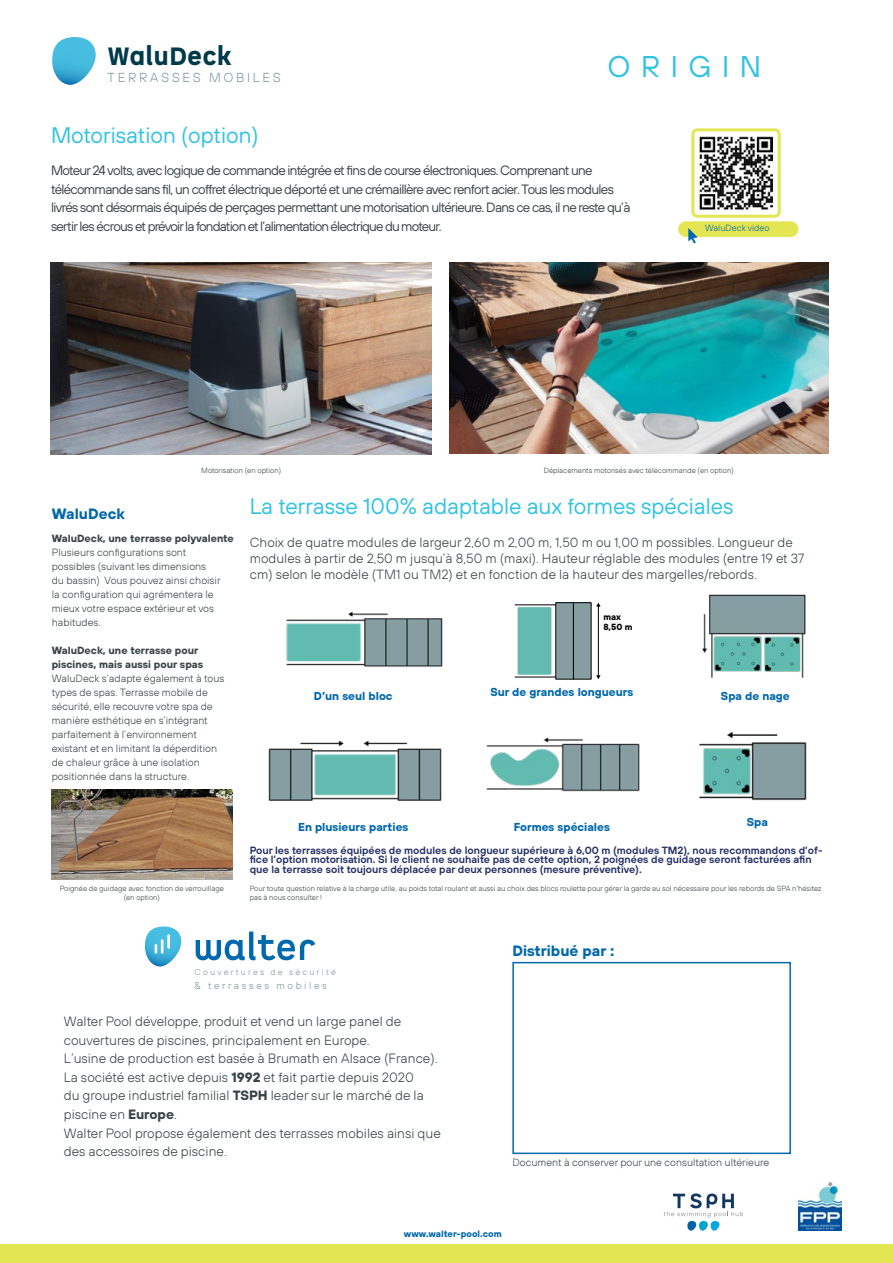
<style>
.page{position:relative;width:893px;height:1263px;background:#fff}
.page>*{position:absolute;margin:0;border:0;box-sizing:border-box;transform-origin:0 0}
.t1{font:30px "TT Hoves";letter-spacing:.35em;color:#32c3e2}
.t2{font:900 24.6px "Spock Pro";color:#003b4a}
.t3{font:22.5px "TT Hoves";color:#32c3e2}
.t4{font:700 15px "TT Hoves";color:#0068ac}
.t5{font:13.5px/18.6px "TT Hoves";letter-spacing:-.05em;color:#394445}
.t6{font:300 13.5px/18.6px "TT Hoves";color:#394445}
.t7{font:300 13.35px/16px "TT Hoves";color:#394445}
.t8{font:300 13.05px "TT Hoves";letter-spacing:.2em;color:#7b989c}
.t9{font:700 11.55px "TT Hoves";color:#0068ac}
.t10{font:300 10.5px/14px "TT Hoves";color:#394445}
.t11{font:600 10.5px/9.3px "TT Hoves";color:#243065}
.t12{font:700 10.5px/14px "TT Hoves";color:#394445}
.t13{font:300 9.9px "TT Hoves";letter-spacing:.26em;color:#7b989c}
.t14{font:700 9.3px "TT Hoves";color:#0068ac}
.t15{font:300 9px/10.8px "TT Hoves";letter-spacing:.2em;color:#839ca1}
.t16{font:300 9px "TT Hoves";color:#0068ac}
.t17{font:700 9px/10.8px "TT Hoves";color:#000}
.t18{font:300 8.55px "TT Hoves";letter-spacing:.26em;color:#7b989c}
.t19{font:300 7.5px/9.3px "TT Hoves";color:#394445;text-align:center}
.s1{font-weight:700}
</style>
<div class="page">
<svg style="left:664px;top:1193px;width:79px;height:38px"></svg>
<img style="left:799px;top:1182px;width:43px;height:48px">
<svg style="left:512px;top:961px;width:279px;height:194px"></svg>
<div style="left:0;top:1244px;width:893px;height:19px;background:#e3e652"></div>
<svg style="left:196px;top:931px;width:119px;height:29px"></svg>
<svg style="left:145px;top:926px;width:36px;height:40px"></svg>
<img style="left:449px;top:262px;width:380px;height:192px">
<img style="left:51px;top:263px;width:381px;height:191px">
<img style="left:700px;top:137px;width:72px;height:72px">
<div style="left:691px;top:128px;width:90px;height:90px;border:3px solid #e3e652;border-radius:4px"></div>
<div style="left:678px;top:221px;width:120px;height:16px;background:#e3e652;border-radius:8px"></div>
<svg style="left:688px;top:228px;width:10px;height:16px"></svg>
<img style="left:286px;top:611px;width:157px;height:56px">
<img style="left:268px;top:741px;width:174px;height:60px">
<div style="left:518px;top:607px;width:33px;height:68px;background:#62bab0"></div>
<hr style="left:515px;top:604px;width:76px;height:1px;background:#000">
<hr style="left:515px;top:677px;width:76px;height:1px;background:#000">
<div style="left:556px;top:603px;width:17px;height:76px;background:#869ea2"></div>
<div style="left:573px;top:603px;width:18px;height:76px;background:#869ea2"></div>
<div style="left:573px;top:602px;width:19px;height:78px;border:1px solid #000"></div>
<hr style="left:598px;top:606px;width:1px;height:70px;background:#000">
<svg style="left:596px;top:675px;width:5px;height:4px"></svg>
<img style="left:486px;top:737px;width:154px;height:55px">
<svg style="left:52px;top:37px;width:44px;height:48px"></svg>
<img style="left:702px;top:594px;width:104px;height:84px">
<img style="left:699px;top:731px;width:108px;height:70px">
<img style="left:51px;top:790px;width:182px;height:89px">
<h2 class="t2" style="left:107px;top:40px;width:126px">WaluDeck</h2>
<p class="t8" style="left:107px;top:69px;width:175px">TERRASSES MOBILES</p>
<h1 class="t1" style="left:608px;top:48px;width:155px">ORIGIN</h1>
<h3 class="t3" style="left:51px;top:121px;width:209px">Motorisation (option)</h3>
<p class="t5" style="left:51px;top:161px;width:581px">Moteur 24 volts, avec logique de commande intégrée et fins de course électroniques. Comprenant une télécommande sans fil, un coffret électrique déporté et une crémaillère avec renfort acier. Tous les modules livrés sont désormais équipés de perçages permettant une motorisation ultérieure. Dans ce cas, il ne reste qu’à sertir les écrous et prévoir la fondation et l’alimentation électrique du moteur.</p>
<p class="t16" style="left:705px;top:222px;width:66px">WaluDeck video</p>
<p class="t19" style="left:201px;top:465px;width:81px">Motorisation (en option)</p>
<p class="t19" style="left:544px;top:465px;width:192px">Déplacements motorisés avec télécommande (en option)</p>
<h3 class="t4" style="left:52px;top:503px;width:74px">WaluDeck</h3>
<p class="t12" style="left:52px;top:531px;width:183px">WaluDeck, une terrasse polyvalente</p>
<p class="t10" style="left:52px;top:545px;width:170px">Plusieurs configurations sont possibles (suivant les dimensions du bassin) Vous pouvez ainsi choisir la configuration qui agrémentera le mieux votre espace extérieur et vos habitudes.</p>
<p class="t12" style="left:52px;top:643px;width:153px">WaluDeck, une terrasse pour piscines, mais aussi pour spas</p>
<p class="t10" style="left:52px;top:671px;width:174px">WaluDeck s’adapte également à tous types de spas. Terrasse mobile de sécurité, elle recouvre votre spa de manière esthétique en s’intégrant parfaitement à l’environnement existant et en limitant la déperdition de chaleur grâce à une isolation positionnée dans la structure.</p>
<p class="t19" style="left:60px;top:884px;width:166px">Poignée de guidage avec fonction de verrouillage (en option)</p>
<h3 class="t3" style="left:250px;top:492px;width:485px">La terrasse 100% adaptable aux formes spéciales</h3>
<p class="t7" style="left:250px;top:534px;width:556px">Choix de quatre modules de largeur 2,60 m 2,00 m, 1,50 m ou 1,00 m possibles. Longueur de modules à partir de 2,50 m jusqu’à 8,50 m (maxi). Hauteur réglable des modules (entre 19 et 37 cm) selon le modèle (TM1 ou TM2) et en fonction de la hauteur des margelles/rebords.</p>
<p class="t9" style="left:314px;top:688px;width:80px">D’un seul bloc</p>
<p class="t9" style="left:298px;top:819px;width:112px">En plusieurs parties</p>
<p class="t17" style="left:603px;top:611px;width:31px">max<br>8,50 m</p>
<p class="t9" style="left:490px;top:684px;width:144px">Sur de grandes longueurs</p>
<p class="t9" style="left:514px;top:819px;width:98px">Formes spéciales</p>
<p class="t9" style="left:721px;top:688px;width:70px">Spa de nage</p>
<p class="t9" style="left:747px;top:814px;width:23px">Spa</p>
<p class="t11" style="left:250px;top:845px;width:574px">Pour les terrasses équipées de modules de longueur supérieure à 6,00 m (modules TM2), nous recommandons d’of&shy;fice l’option motorisation. Si le client ne souhaite pas de cette option, 2 poignées de guidage seront facturées afin que la terrasse soit toujours déplacée par deux personnes (mesure préventive).</p>
<p class="t19" style="left:250px;top:884px;width:573px;text-align:left">Pour toute question relative à la charge utile, au poids total roulant et aussi au choix des blocs roulette pour gérer la garde au sol nécessaire pour les rebords de SPA n'hésitez pas à nous consulter !</p>
<h3 class="t4" style="left:512px;top:941px;width:103px">Distribué par :</h3>
<p class="t15" style="left:196px;top:966px;width:137px">Couvertures de sécurité &amp; terrasses mobiles</p>
<p class="t18" style="left:195px;top:966px;width:143px">Couvertures de sécurité</p>
<p class="t13" style="left:195px;top:979px;width:134px">&amp; terrasses mobiles</p>
<p class="t6" style="left:64px;top:1012px;width:379px">Walter Pool développe, produit et vend un large panel de couvertures de piscines, principalement en Europe.<br>L’usine de production est basée à Brumath en Alsace (France).<br>La société est active depuis <span class="s1">1992</span> et fait partie depuis 2020<br>du groupe industriel familial <span class="s1">TSPH</span> leader sur le marché de la piscine en <span class="s1">Europe</span>.<br>Walter Pool propose également des terrasses mobiles ainsi que des accessoires de piscine.</p>
<p class="t10" style="left:512px;top:1155px;width:258px">Document à conserver pour une consultation ultérieure</p>
<p class="t14" style="left:404px;top:1227px;width:99px">www.walter-pool.com</p>
</div>
